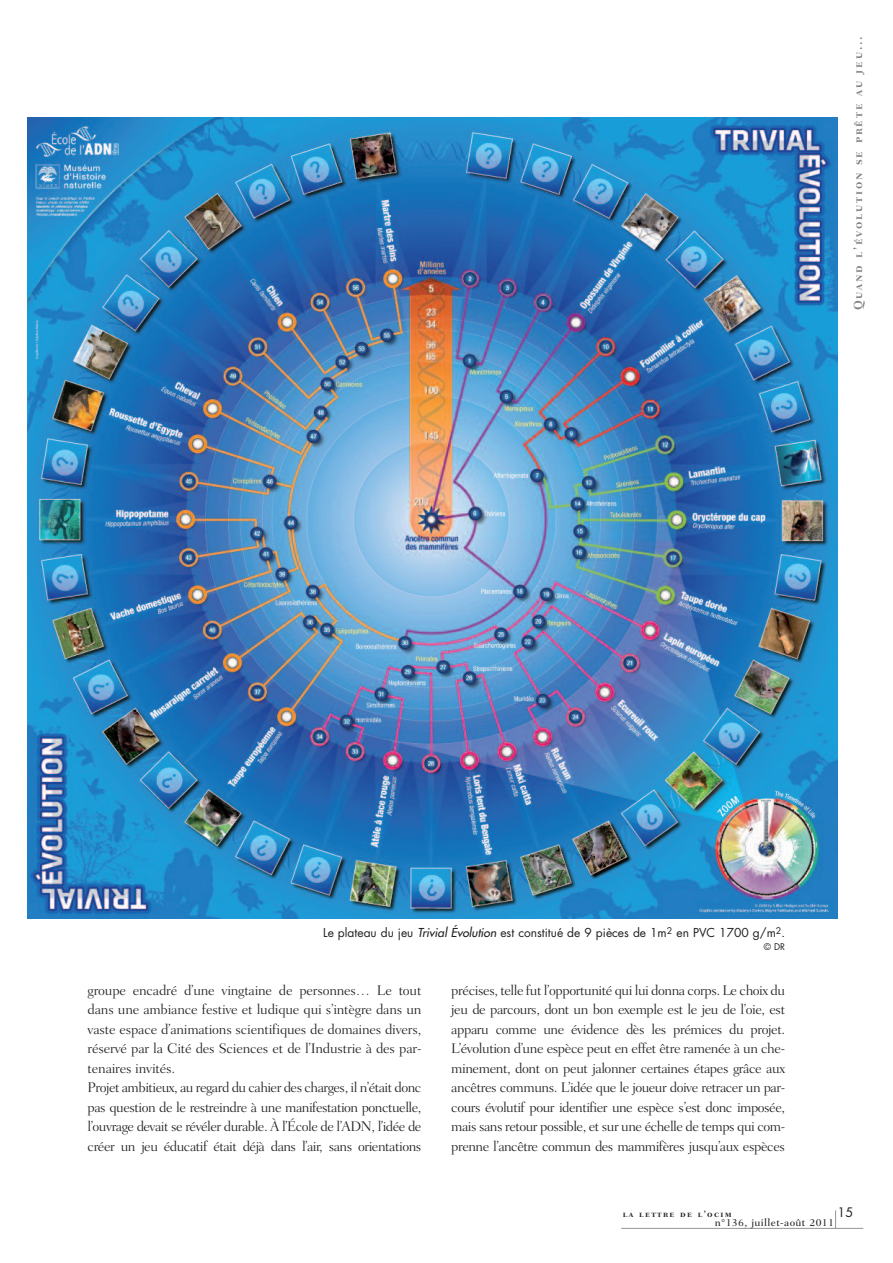
<style>
.page{position:relative;width:893px;height:1263px;background:#fff}
.page>*{position:absolute;margin:0;border:0;box-sizing:border-box;transform-origin:0 0}
.t1{font:300 14.25px/19.5px "Fairfield LH";letter-spacing:-.035em;color:#231f20;text-align:justify}
.t2{font:300 14.25px/19.5px "Fairfield LH";letter-spacing:-.015em;color:#231f20}
.t3{font:12.75px "Futura";color:#231f20}
.t4{font:12px "Futura";color:#231f20}
.t5{font:12px "Fairfield LH Bold SC";letter-spacing:.15em;color:#808285}
.t6{font:500 10.5px "Fairfield LH";letter-spacing:.04em;color:#231f20}
.t7{font:9px "Fairfield LH Bold SC";letter-spacing:.15em;color:#231f20}
.t8{font:9px "Futura";color:#231f20}
.s1{font-style:italic}
</style>
<div class="page">
<svg style="left:835px;top:1210px;width:1px;height:18px"></svg>
<hr style="left:621px;top:1228px;width:242px;height:1px;background:#939598">
<img style="left:28px;top:118px;width:810px;height:800px">
<p class="t5" style="left:853px;top:310px;width:275px;rotate:-90deg">Quand l’évolution se prête au jeu...</p>
<p class="t4" style="left:323px;top:927px;width:463px">Le plateau du jeu <span class="s1">Trivial Évolution</span> est constitué de 9 pièces de 1m<sup>2</sup> en PVC 1700 g/m<sup>2</sup>.</p>
<p class="t8" style="left:764px;top:942px;width:23px">© DR</p>
<p class="t2" style="left:88px;top:981px;width:335px">groupe encadré d’une vingtaine de personnes… Le tout dans une ambiance festive et ludique qui s’intègre dans un vaste espace d’animations scientifiques de domaines divers, réservé par la Cité des Sciences et de l’Industrie à des par&shy;tenaires invités.<br>Projet ambitieux, au regard du cahier des charges, il n’était donc pas question de le restreindre à une manifestation ponctuelle, l’ouvrage devait se révéler durable. À l’École de l’ADN, l’idée de créer un jeu éducatif était déjà dans l’air, sans orientations</p>
<p class="t1" style="left:451px;top:981px;width:335px">précises, telle fut l’opportunité qui lui donna corps. Le choix du jeu de parcours, dont un bon exemple est le jeu de l’oie, est apparu comme une évidence dès les prémices du projet.<br>L’évolution d’une espèce peut en effet être ramenée à un che&shy;minement, dont on peut jalonner certaines étapes grâce aux ancêtres communs. L’idée que le joueur doive retracer un par&shy;cours évolutif pour identifier une espèce s’est donc imposée, mais sans retour possible, et sur une échelle de temps qui com&shy;prenne l’ancêtre commun des mammifères jusqu’aux espèces</p>
<p class="t3" style="left:837px;top:1206px;width:17px">15</p>
<p class="t7" style="left:623px;top:1210px;width:110px">la lettre de l’ocim</p>
<p class="t6" style="left:715px;top:1218px;width:121px">n°136, juillet-août 2011</p>
</div>
